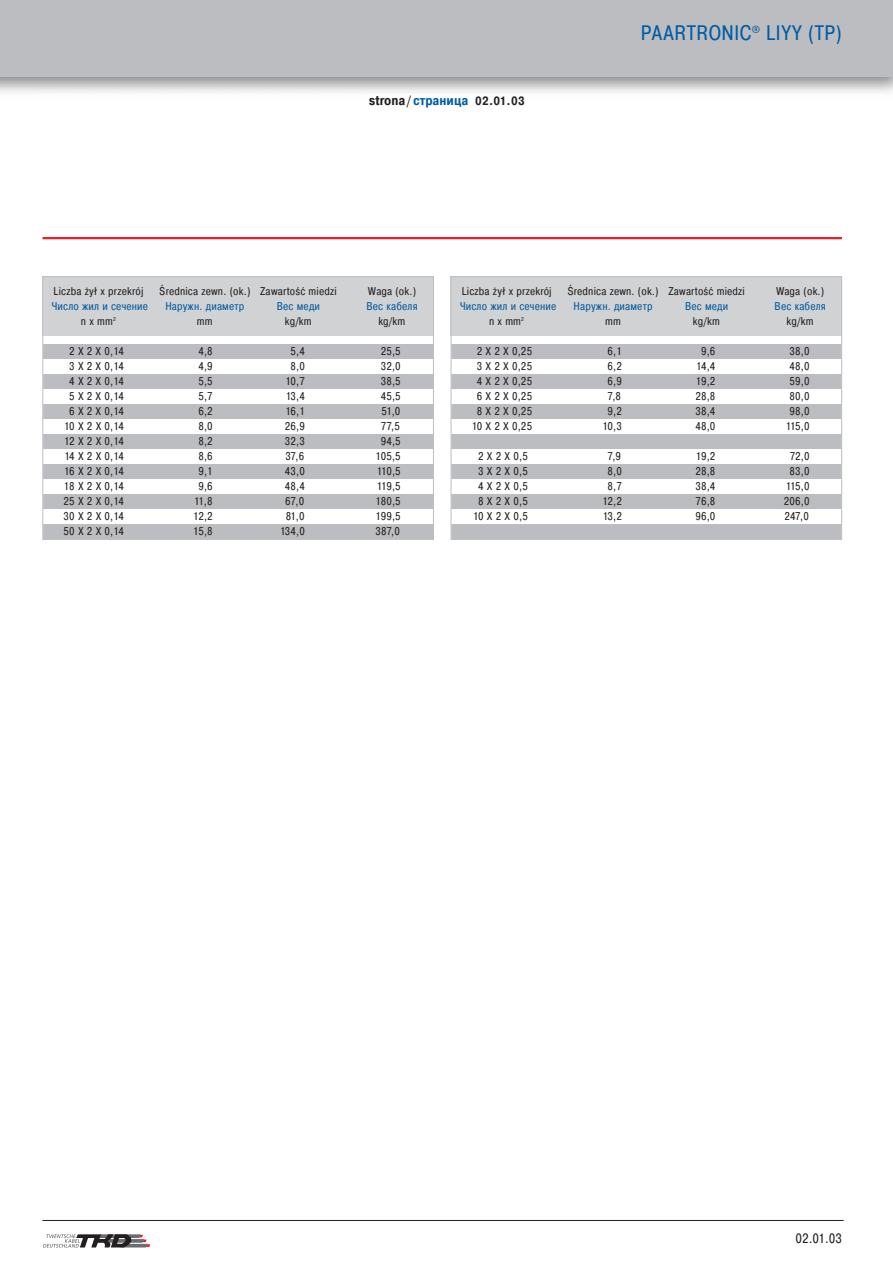
<style>
.page{position:relative;width:893px;height:1263px;background:#fff}
.page>*{position:absolute;margin:0;border:0;box-sizing:border-box;transform-origin:0 0}
.t1{font:21px "Pragmatica Cond C";letter-spacing:.015em;color:#015ca3}
.t2{font:700 13.5px "Pragmatica Cond C";color:#015ca3}
.t3{font:13.5px "Pragmatica Cond E";color:#231f20}
.t4{font:11.25px "Pragmatica Cond E";letter-spacing:.015em;color:#231f20}
.t5{font:11.25px "Pragmatica Cond C";letter-spacing:.015em;color:#015ca3}
.s1{color:#231f20}
.s2{font-weight:400;color:#231f20}
.s3{font-family:"Pragmatica Cond E";font-size:12px;color:#231f20}
</style>
<div class="page">
<div style="left:0;top:0;width:893px;height:77px;background:#bcbdc0"></div>
<hr style="left:43px;top:1220px;width:801px;height:1px;background:#231f20">
<hr style="left:43px;top:237px;width:799px;height:2px;background:#ee1d23">
<svg style="left:43px;top:1234px;width:107px;height:13px"></svg>
<div style="left:451px;top:276px;width:391px;height:60px;background:#d1d2d4"></div>
<div style="left:43px;top:276px;width:391px;height:60px;background:#d1d2d4"></div>
<div style="left:43px;top:344px;width:390px;height:15px;background:#bcbdc0"></div>
<div style="left:43px;top:374px;width:390px;height:15px;background:#bcbdc0"></div>
<div style="left:43px;top:404px;width:390px;height:15px;background:#bcbdc0"></div>
<div style="left:43px;top:434px;width:390px;height:15px;background:#bcbdc0"></div>
<div style="left:43px;top:464px;width:390px;height:15px;background:#bcbdc0"></div>
<div style="left:43px;top:494px;width:390px;height:15px;background:#bcbdc0"></div>
<div style="left:43px;top:524px;width:390px;height:15px;background:#bcbdc0"></div>
<div style="left:43px;top:276px;width:391px;height:264px;border:1px solid #bcbdc0"></div>
<div style="left:451px;top:344px;width:390px;height:15px;background:#bcbdc0"></div>
<div style="left:451px;top:374px;width:390px;height:15px;background:#bcbdc0"></div>
<div style="left:451px;top:404px;width:390px;height:15px;background:#bcbdc0"></div>
<div style="left:451px;top:434px;width:390px;height:15px;background:#bcbdc0"></div>
<div style="left:451px;top:464px;width:390px;height:15px;background:#bcbdc0"></div>
<div style="left:451px;top:494px;width:390px;height:15px;background:#bcbdc0"></div>
<div style="left:451px;top:524px;width:390px;height:15px;background:#bcbdc0"></div>
<div style="left:451px;top:276px;width:391px;height:264px;border:1px solid #bcbdc0"></div>
<p class="t2" style="left:369px;top:95px;width:157px"><span class="s1">strona</span><span class="s2">/</span> страница <span class="s3">02.01.03</span></p>
<h1 class="t1" style="left:641px;top:26px;width:202px">PAARTRONIC<sup>®</sup> LIYY (TP)</h1>
<p class="t4" style="left:53px;top:287px;width:91px">Liczba żył x przekrój</p>
<p class="t4" style="left:159px;top:287px;width:179px">Średnica zewn. (ok.) Zawartość miedzi</p>
<p class="t4" style="left:368px;top:287px;width:50px">Waga (ok.)</p>
<p class="t5" style="left:52px;top:302px;width:98px">Число жил и сечение</p>
<p class="t5" style="left:165px;top:302px;width:80px">Наружн. диаметр</p>
<p class="t5" style="left:277px;top:302px;width:45px">Вес меди</p>
<p class="t5" style="left:366px;top:302px;width:53px">Вес кабеля</p>
<p class="t4" style="left:81px;top:317px;width:36px">n x mm<sup>2</sup></p>
<p class="t4" style="left:197px;top:317px;width:17px">mm</p>
<p class="t4" style="left:285px;top:317px;width:28px">kg/km</p>
<p class="t4" style="left:378px;top:317px;width:28px">kg/km</p>
<p class="t4" style="left:69px;top:347px;width:56px">2 X 2 X 0,14</p>
<p class="t4" style="left:198px;top:347px;width:16px">4,8</p>
<p class="t4" style="left:291px;top:347px;width:16px">5,4</p>
<p class="t4" style="left:381px;top:347px;width:22px">25,5</p>
<p class="t4" style="left:69px;top:362px;width:56px">3 X 2 X 0,14</p>
<p class="t4" style="left:198px;top:362px;width:16px">4,9</p>
<p class="t4" style="left:291px;top:362px;width:16px">8,0</p>
<p class="t4" style="left:381px;top:362px;width:22px">32,0</p>
<p class="t4" style="left:69px;top:377px;width:56px">4 X 2 X 0,14</p>
<p class="t4" style="left:198px;top:377px;width:16px">5,5</p>
<p class="t4" style="left:285px;top:377px;width:21px">10,7</p>
<p class="t4" style="left:381px;top:377px;width:22px">38,5</p>
<p class="t4" style="left:69px;top:392px;width:56px">5 X 2 X 0,14</p>
<p class="t4" style="left:198px;top:392px;width:16px">5,7</p>
<p class="t4" style="left:286px;top:392px;width:21px">13,4</p>
<p class="t4" style="left:381px;top:392px;width:22px">45,5</p>
<p class="t4" style="left:69px;top:407px;width:56px">6 X 2 X 0,14</p>
<p class="t4" style="left:198px;top:407px;width:16px">6,2</p>
<p class="t4" style="left:285px;top:407px;width:21px">16,1</p>
<p class="t4" style="left:381px;top:407px;width:21px">51,0</p>
<p class="t4" style="left:64px;top:422px;width:61px">10 X 2 X 0,14</p>
<p class="t4" style="left:198px;top:422px;width:16px">8,0</p>
<p class="t4" style="left:285px;top:422px;width:22px">26,9</p>
<p class="t4" style="left:381px;top:422px;width:21px">77,5</p>
<p class="t4" style="left:64px;top:437px;width:61px">12 X 2 X 0,14</p>
<p class="t4" style="left:198px;top:437px;width:16px">8,2</p>
<p class="t4" style="left:285px;top:437px;width:22px">32,3</p>
<p class="t4" style="left:381px;top:437px;width:22px">94,5</p>
<p class="t4" style="left:64px;top:452px;width:61px">14 X 2 X 0,14</p>
<p class="t4" style="left:198px;top:452px;width:16px">8,6</p>
<p class="t4" style="left:285px;top:452px;width:20px">37,6</p>
<p class="t4" style="left:376px;top:452px;width:27px">105,5</p>
<p class="t4" style="left:64px;top:467px;width:61px">16 X 2 X 0,14</p>
<p class="t4" style="left:198px;top:467px;width:16px">9,1</p>
<p class="t4" style="left:285px;top:467px;width:22px">43,0</p>
<p class="t4" style="left:377px;top:467px;width:25px">110,5</p>
<p class="t4" style="left:64px;top:482px;width:61px">18 X 2 X 0,14</p>
<p class="t4" style="left:198px;top:482px;width:16px">9,6</p>
<p class="t4" style="left:285px;top:482px;width:22px">48,4</p>
<p class="t4" style="left:377px;top:482px;width:25px">119,5</p>
<p class="t4" style="left:64px;top:497px;width:62px">25 X 2 X 0,14</p>
<p class="t4" style="left:194px;top:497px;width:20px">11,8</p>
<p class="t4" style="left:285px;top:497px;width:21px">67,0</p>
<p class="t4" style="left:375px;top:497px;width:27px">180,5</p>
<p class="t4" style="left:64px;top:512px;width:62px">30 X 2 X 0,14</p>
<p class="t4" style="left:193px;top:512px;width:21px">12,2</p>
<p class="t4" style="left:286px;top:512px;width:20px">81,0</p>
<p class="t4" style="left:376px;top:512px;width:27px">199,5</p>
<p class="t4" style="left:64px;top:527px;width:62px">50 X 2 X 0,14</p>
<p class="t4" style="left:193px;top:527px;width:21px">15,8</p>
<p class="t4" style="left:280px;top:527px;width:26px">134,0</p>
<p class="t4" style="left:375px;top:527px;width:26px">387,0</p>
<p class="t4" style="left:462px;top:287px;width:91px">Liczba żył x przekrój</p>
<p class="t4" style="left:567px;top:287px;width:179px">Średnica zewn. (ok.) Zawartość miedzi</p>
<p class="t4" style="left:776px;top:287px;width:50px">Waga (ok.)</p>
<p class="t5" style="left:460px;top:302px;width:98px">Число жил и сечение</p>
<p class="t5" style="left:574px;top:302px;width:80px">Наружн. диаметр</p>
<p class="t5" style="left:685px;top:302px;width:45px">Вес меди</p>
<p class="t5" style="left:775px;top:302px;width:53px">Вес кабеля</p>
<p class="t4" style="left:489px;top:317px;width:36px">n x mm<sup>2</sup></p>
<p class="t4" style="left:605px;top:317px;width:17px">mm</p>
<p class="t4" style="left:693px;top:317px;width:28px">kg/km</p>
<p class="t4" style="left:786px;top:317px;width:28px">kg/km</p>
<p class="t4" style="left:477px;top:347px;width:57px">2 X 2 X 0,25</p>
<p class="t4" style="left:607px;top:347px;width:16px">6,1</p>
<p class="t4" style="left:701px;top:347px;width:16px">9,6</p>
<p class="t4" style="left:790px;top:347px;width:22px">38,0</p>
<p class="t4" style="left:477px;top:362px;width:57px">3 X 2 X 0,25</p>
<p class="t4" style="left:607px;top:362px;width:16px">6,2</p>
<p class="t4" style="left:696px;top:362px;width:21px">14,4</p>
<p class="t4" style="left:790px;top:362px;width:22px">48,0</p>
<p class="t4" style="left:477px;top:377px;width:57px">4 X 2 X 0,25</p>
<p class="t4" style="left:607px;top:377px;width:16px">6,9</p>
<p class="t4" style="left:696px;top:377px;width:21px">19,2</p>
<p class="t4" style="left:790px;top:377px;width:22px">59,0</p>
<p class="t4" style="left:477px;top:392px;width:57px">6 X 2 X 0,25</p>
<p class="t4" style="left:607px;top:392px;width:15px">7,8</p>
<p class="t4" style="left:695px;top:392px;width:22px">28,8</p>
<p class="t4" style="left:790px;top:392px;width:22px">80,0</p>
<p class="t4" style="left:477px;top:407px;width:57px">8 X 2 X 0,25</p>
<p class="t4" style="left:607px;top:407px;width:16px">9,2</p>
<p class="t4" style="left:695px;top:407px;width:22px">38,4</p>
<p class="t4" style="left:790px;top:407px;width:22px">98,0</p>
<p class="t4" style="left:472px;top:422px;width:62px">10 X 2 X 0,25</p>
<p class="t4" style="left:602px;top:422px;width:21px">10,3</p>
<p class="t4" style="left:695px;top:422px;width:22px">48,0</p>
<p class="t4" style="left:786px;top:422px;width:25px">115,0</p>
<p class="t4" style="left:478px;top:452px;width:51px">2 X 2 X 0,5</p>
<p class="t4" style="left:607px;top:452px;width:15px">7,9</p>
<p class="t4" style="left:696px;top:452px;width:21px">19,2</p>
<p class="t4" style="left:790px;top:452px;width:21px">72,0</p>
<p class="t4" style="left:478px;top:467px;width:51px">3 X 2 X 0,5</p>
<p class="t4" style="left:607px;top:467px;width:16px">8,0</p>
<p class="t4" style="left:695px;top:467px;width:22px">28,8</p>
<p class="t4" style="left:790px;top:467px;width:22px">83,0</p>
<p class="t4" style="left:478px;top:482px;width:51px">4 X 2 X 0,5</p>
<p class="t4" style="left:607px;top:482px;width:16px">8,7</p>
<p class="t4" style="left:695px;top:482px;width:22px">38,4</p>
<p class="t4" style="left:786px;top:482px;width:25px">115,0</p>
<p class="t4" style="left:478px;top:497px;width:51px">8 X 2 X 0,5</p>
<p class="t4" style="left:602px;top:497px;width:21px">12,2</p>
<p class="t4" style="left:695px;top:497px;width:22px">76,8</p>
<p class="t4" style="left:784px;top:497px;width:27px">206,0</p>
<p class="t4" style="left:473px;top:512px;width:56px">10 X 2 X 0,5</p>
<p class="t4" style="left:603px;top:512px;width:21px">13,2</p>
<p class="t4" style="left:695px;top:512px;width:22px">96,0</p>
<p class="t4" style="left:784px;top:512px;width:26px">247,0</p>
<p class="t3" style="left:795px;top:1233px;width:48px">02.01.03</p>
</div>
